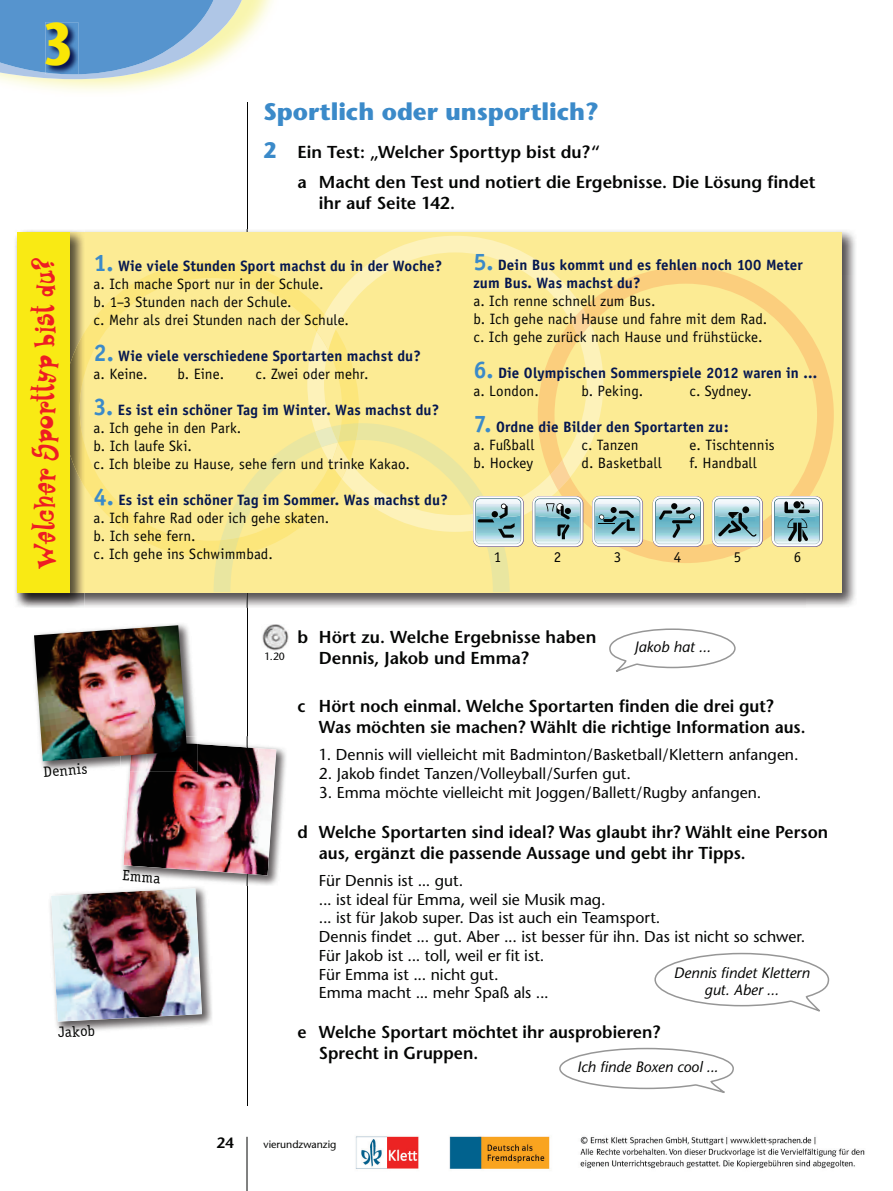
<style>
.page{position:relative;width:893px;height:1191px;background:#fff}
.page>*{position:absolute;margin:0;border:0;box-sizing:border-box;transform-origin:0 0}
.t1{font:700 60px "Stone Sans";color:#fae605;scale:.8 1}
.t2{font:30.75px "Linotype Down Town";letter-spacing:-.005em;color:#ee1d23}
.t3{font:700 24px "Stone Sans";color:#3b8ac9}
.t4{font:600 17.25px/21px "Stone Sans";color:#040504}
.t5{font:15.75px/18.8px "Stone Sans";color:#040504}
.t6{font:15px/18px "Officina Sans";letter-spacing:.005em;color:#040504}
.t7{font:700 15px/18px "Officina Sans";letter-spacing:.01em;color:#051750}
.t8{font:italic 15px/17.2px "Stone Sans";color:#040504;text-align:center}
.t9{font:15px "Officina Serif";color:#040504}
.t10{font:600 15px "Stone Sans";color:#040504}
.t11{font:10.5px "Stone Sans";color:#040504}
.s1{font-weight:700;font-size:22.5px;color:#3b8ac9}
.s2{font-weight:700;font-size:24px;color:#3b8ac9}
.s3{font-weight:700;color:#051750}
.s4{font-size:24px;color:#3b8ac9}
.s5{font-weight:400;color:#040504}
</style>
<div class="page">
<hr style="left:247px;top:102px;width:1px;height:1004px;background:#040504">
<hr style="left:247px;top:1136px;width:1px;height:55px;background:#040504">
<svg style="left:0;top:0;width:242px;height:79px;background:#85b0d3"></svg>
<img style="left:45px;top:22px;width:33px;height:52px">
<img style="left:262px;top:624px;width:26px;height:26px">
<svg style="left:609px;top:628px;width:127px;height:44px"></svg>
<svg style="left:654px;top:952px;width:176px;height:60px"></svg>
<svg style="left:559px;top:1047px;width:175px;height:46px"></svg>
<img style="left:85px;top:229px;width:771px;height:46px">
<img style="left:805px;top:275px;width:51px;height:332px">
<img style="left:85px;top:593px;width:720px;height:15px">
<img style="left:247px;top:229px;width:1px;height:379px">
<div style="left:17px;top:232px;width:825px;height:361px;background:#fceb94"></div>
<svg style="left:85px;top:261px;width:222px;height:296px"></svg>
<svg style="left:307px;top:236px;width:239px;height:279px"></svg>
<svg style="left:538px;top:267px;width:296px;height:296px"></svg>
<svg style="left:550px;top:308px;width:41px;height:182px"></svg>
<svg style="left:214px;top:423px;width:296px;height:169px"></svg>
<img style="left:15px;top:230px;width:70px;height:378px">
<img style="left:69px;top:232px;width:16px;height:361px">
<img style="left:69px;top:332px;width:16px;height:154px">
<div style="left:17px;top:232px;width:52px;height:361px;background:#f9ea14"></div>
<img style="left:50px;top:887px;width:162px;height:145px">
<img style="left:51px;top:888px;width:151px;height:133px">
<img style="left:122px;top:736px;width:164px;height:150px">
<img style="left:247px;top:736px;width:1px;height:150px">
<img style="left:122px;top:885px;width:91px;height:1px">
<img style="left:123px;top:744px;width:153px;height:131px">
<img style="left:33px;top:624px;width:163px;height:147px">
<img style="left:120px;top:736px;width:78px;height:35px">
<img style="left:130px;top:739px;width:68px;height:32px">
<img style="left:34px;top:625px;width:153px;height:136px">
<svg style="left:592px;top:496px;width:51px;height:51px"></svg>
<svg style="left:592px;top:496px;width:50px;height:50px"></svg>
<svg style="left:594px;top:498px;width:46px;height:46px;background:#96bbc3"></svg>
<svg style="left:653px;top:496px;width:51px;height:51px"></svg>
<svg style="left:653px;top:496px;width:50px;height:50px"></svg>
<svg style="left:655px;top:498px;width:47px;height:46px;background:#95bac3"></svg>
<svg style="left:532px;top:496px;width:51px;height:51px"></svg>
<svg style="left:533px;top:496px;width:50px;height:50px"></svg>
<svg style="left:535px;top:498px;width:46px;height:46px;background:#95bcc5"></svg>
<svg style="left:473px;top:496px;width:50px;height:50px"></svg>
<svg style="left:217px;top:314px;width:304px;height:243px"></svg>
<svg style="left:712px;top:496px;width:51px;height:51px"></svg>
<svg style="left:712px;top:496px;width:50px;height:50px"></svg>
<svg style="left:714px;top:498px;width:46px;height:46px;background:#93b7c0"></svg>
<svg style="left:772px;top:496px;width:51px;height:51px"></svg>
<div style="left:772px;top:496px;width:50px;height:50px;background:linear-gradient(to right,#eff4f5,#f5f8f9);border-radius:7px"></div>
<svg style="left:774px;top:498px;width:46px;height:46px;background:#88aeb6"></svg>
<img style="left:355px;top:1136px;width:510px;height:33px">
<h1 class="t1" style="left:43px;top:21px;width:39px">3</h1>
<h2 class="t2" style="left:25px;top:568px;width:313px;rotate:-90deg">Welcher Sporttyp bist du?</h2>
<h3 class="t3" style="left:264px;top:102px;width:337px">Sportlich oder unsportlich?</h3>
<p class="t4" style="left:298px;top:139px;width:519px;line-height:29.5px;text-indent:-34px"><span class="s1">2</span> Ein Test: „Welcher Sporttyp bist du?“<br>a Macht den Test und notiert die Ergebnisse. Die Lösung findet</p>
<p class="t4" style="left:319px;top:194px;width:138px">ihr auf Seite 142.</p>
<p class="t6" style="left:94px;top:258px;width:350px"><span class="s2">1.</span> <span class="s3">Wie viele Stunden Sport machst du in der Woche? </span>a. Ich mache Sport nur in der Schule.<br>b. 1–3 Stunden nach der Schule.<br>c. Mehr als drei Stunden nach der Schule.</p>
<p class="t7" style="left:94px;top:348px;width:329px"><span class="s4">2.</span> Wie viele verschiedene Sportarten machst du? <span class="s5">a. Keine.</span></p>
<p class="t6" style="left:178px;top:366px;width:48px">b. Eine.</p>
<p class="t6" style="left:256px;top:366px;width:114px">c. Zwei oder mehr.</p>
<p class="t6" style="left:94px;top:402px;width:347px"><span class="s2">3.</span> <span class="s3">Es ist ein schöner Tag im Winter. Was machst du? </span>a. Ich gehe in den Park.<br>b. Ich laufe Ski.<br>c. Ich bleibe zu Hause, sehe fern und trinke Kakao.</p>
<p class="t6" style="left:94px;top:492px;width:356px"><span class="s2">4.</span> <span class="s3">Es ist ein schöner Tag im Sommer. Was machst du? </span>a. Ich fahre Rad oder ich gehe skaten.<br>b. Ich sehe fern.<br>c. Ich gehe ins Schwimmbad.</p>
<p class="t7" style="left:473px;top:257px;width:331px"><span class="s4">5.</span> Dein Bus kommt und es fehlen noch 100 Meter zum Bus. Was machst du?</p>
<p class="t6" style="left:473px;top:293px;width:295px">a. Ich renne schnell zum Bus.<br>b. Ich gehe nach Hause und fahre mit dem Rad. c. Ich gehe zurück nach Hause und frühstücke.</p>
<p class="t7" style="left:473px;top:365px;width:345px"><span class="s4">6.</span> Die Olympischen Sommerspiele 2012 waren in ... <span class="s5">a. London.</span></p>
<p class="t6" style="left:581px;top:383px;width:63px">b. Peking.</p>
<p class="t6" style="left:689px;top:383px;width:64px">c. Sydney.</p>
<p class="t7" style="left:473px;top:419px;width:257px"><span class="s4">7.</span> Ordne die Bilder den Sportarten zu: <span class="s5">a. Fußball</span></p>
<p class="t6" style="left:581px;top:437px;width:59px">c. Tanzen</p>
<p class="t6" style="left:689px;top:437px;width:87px">e. Tischtennis</p>
<p class="t6" style="left:473px;top:455px;width:61px">b. Hockey</p>
<p class="t6" style="left:581px;top:455px;width:82px">d. Basketball</p>
<p class="t6" style="left:689px;top:455px;width:69px">f. Handball</p>
<p class="t6" style="left:494px;top:549px;width:9px">1</p>
<p class="t6" style="left:554px;top:549px;width:9px">2</p>
<p class="t6" style="left:614px;top:549px;width:9px">3</p>
<p class="t6" style="left:674px;top:549px;width:9px">4</p>
<p class="t6" style="left:734px;top:549px;width:9px">5</p>
<p class="t6" style="left:794px;top:549px;width:9px">6</p>
<p class="t9" style="left:43px;top:766px;width:45px;rotate:-4deg">Dennis</p>
<p class="t9" style="left:123px;top:869px;width:39px;rotate:4deg">Emma</p>
<p class="t9" style="left:58px;top:1026px;width:39px;rotate:-3deg">Jakob</p>
<p class="t10" style="left:217px;top:1137px;width:19px">24</p>
<p class="t11" style="left:265px;top:653px;width:22px">1.20</p>
<p class="t4" style="left:319px;top:628px;width:279px;text-indent:-21px">b Hört zu. Welche Ergebnisse haben<br>Dennis, Jakob und Emma?</p>
<p class="t4" style="left:319px;top:697px;width:488px;text-indent:-21px">c Hört noch einmal. Welche Sportarten finden die drei gut?<br>Was möchten sie machen? Wählt die richtige Information aus.</p>
<p class="t5" style="left:319px;top:747px;width:481px">1. Dennis will vielleicht mit Badminton/Basketball/Klettern anfangen.</p>
<p class="t5" style="left:319px;top:766px;width:313px">2. Jakob findet Tanzen/Volleyball/Surfen gut.</p>
<p class="t5" style="left:319px;top:784px;width:444px">3. Emma möchte vielleicht mit Joggen/Ballett/Rugby anfangen.</p>
<p class="t4" style="left:319px;top:823px;width:511px;text-indent:-21px">d Welche Sportarten sind ideal? Was glaubt ihr? Wählt eine Person aus, ergänzt die passende Aussage und gebt ihr Tipps.</p>
<p class="t5" style="left:319px;top:872px;width:488px">Für Dennis ist ... gut.<br>... ist ideal für Emma, weil sie Musik mag.<br>... ist für Jakob super. Das ist auch ein Teamsport.<br>Dennis findet ... gut. Aber ... ist besser für ihn. Das ist nicht so schwer.<br>Für Jakob ist ... toll, weil er fit ist.<br>Für Emma ist ... nicht gut.<br>Emma macht ... mehr Spaß als ...</p>
<p class="t4" style="left:319px;top:1023px;width:343px;text-indent:-21px">e Welche Sportart möchtet ihr ausprobieren?<br>Sprecht in Gruppen.</p>
<p class="t8" style="left:634px;top:640px;width:78px">Jakob hat ...</p>
<p class="t8" style="left:674px;top:965px;width:137px">Dennis findet Klettern gut. Aber ...</p>
<p class="t8" style="left:577px;top:1059px;width:143px">Ich finde Boxen cool ...</p>
<p class="t11" style="left:264px;top:1140px;width:74px">vierundzwanzig</p>
</div>
